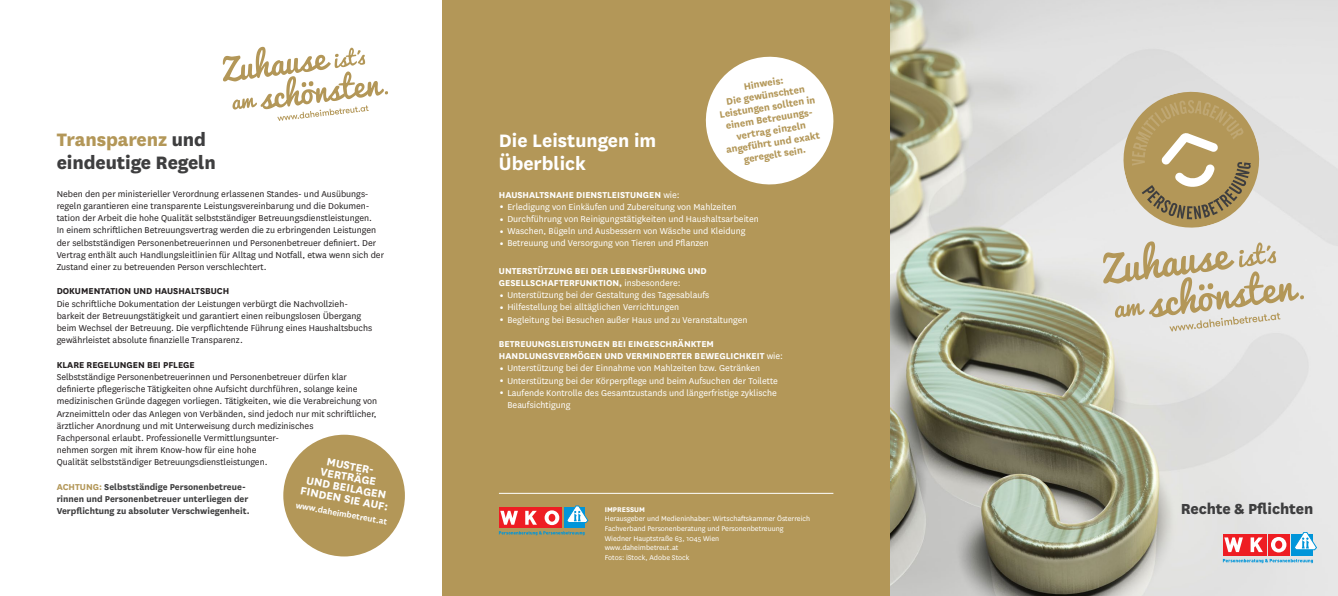
<style>
.page{position:relative;width:1338px;height:596px;background:#fff}
.page>*{position:absolute;margin:0;border:0;box-sizing:border-box;transform-origin:0 0}
.t1{font:800 21px/23.1px "National";letter-spacing:-.005em;color:#3e3e3f}
.t2{font:700 21px/23.1px "National";color:#fff}
.t3{font:800 17px "National";letter-spacing:-.005em;color:#3e3e3f}
.t4{font:700 12.6px/11.1px "National";color:#fff;text-align:center}
.t5{font:700 11px/12px "National";color:#b39758;text-align:center}
.t6{font:10px/12.2px "National";color:#231f20}
.t7{font:10px/12.2px "National";color:#fff}
.t8{font:700 10px/12.2px "National";color:#fff}
.t9{font:700 10px/12.2px "National";color:#3e3e3f}
.t10{font:700 10px "National";color:#231f20}
.t11{font:600 9.5px "National";color:#fff}
.t12{font:8px/9.6px "National";color:#fff}
.t13{font:700 8px "National";color:#fff}
.s1{color:#b39758}
.s2{font-weight:400}
.s3{font-size:18px}
</style>
<div class="page">
<div style="left:442px;top:0;width:448px;height:595px;background:#b39758"></div>
<svg style="left:542px;top:507px;width:20px;height:21px"></svg>
<div style="left:520px;top:507px;width:21px;height:21px;background:#ee1d23"></div>
<svg style="left:525px;top:510px;width:12px;height:14px"></svg>
<div style="left:499px;top:507px;width:20px;height:21px;background:#ee1d23"></div>
<svg style="left:500px;top:510px;width:18px;height:14px"></svg>
<div style="left:564px;top:507px;width:21px;height:21px;background:#0095d9"></div>
<svg style="left:545px;top:510px;width:14px;height:14px"></svg>
<div style="left:549px;top:513px;width:6px;height:8px;background:#ee1d23;border-radius:50%"></div>
<svg style="left:499px;top:531px;width:86px;height:4px"></svg>
<svg style="left:567px;top:505px;width:21px;height:17px"></svg>
<hr style="left:499px;top:493px;width:334px;height:1px;background:#fff">
<div style="left:283px;top:434px;width:122px;height:122px;background:#b39758;border-radius:50%"></div>
<svg style="left:705px;top:56px;width:129px;height:129px"></svg>
<svg style="left:223px;top:47px;width:165px;height:74px"></svg>
<img style="left:890px;top:0;width:448px;height:595px">
<svg style="left:1103px;top:241px;width:201px;height:90px;background:#dbd4c5"></svg>
<svg style="left:1116px;top:84px;width:150px;height:151px;background:#c4b491"></svg>
<svg style="left:1268px;top:534px;width:21px;height:21px"></svg>
<div style="left:1245px;top:534px;width:22px;height:21px;background:#ee1d23"></div>
<svg style="left:1251px;top:537px;width:12px;height:14px"></svg>
<div style="left:1223px;top:534px;width:21px;height:21px;background:#ee1d23"></div>
<svg style="left:1224px;top:537px;width:19px;height:14px"></svg>
<div style="left:1292px;top:534px;width:21px;height:21px;background:#0095d9"></div>
<svg style="left:1271px;top:536px;width:15px;height:16px"></svg>
<div style="left:1275px;top:540px;width:7px;height:8px;background:#ee1d23;border-radius:50%"></div>
<svg style="left:1223px;top:558px;width:90px;height:5px"></svg>
<svg style="left:1294px;top:531px;width:23px;height:19px"></svg>
<h1 class="t1" style="left:57px;top:126px;width:161px"><span class="s1">Transparenz</span> und eindeutige Regeln</h1>
<p class="t6" style="left:57px;top:187px;width:329px">Neben den per ministerieller Verordnung erlassenen Standes- und Ausübungs&shy;regeln garantieren eine transparente Leistungsvereinbarung und die Dokumen&shy;tation der Arbeit die hohe Qualität selbstständiger Betreuungsdienstleistungen.<br>In einem schriftlichen Betreuungsvertrag werden die zu erbringenden Leistungen der selbstständigen Personenbetreuerinnen und Personenbetreuer definiert. Der Vertrag enthält auch Handlungsleitlinien für Alltag und Notfall, etwa wenn sich der Zustand einer zu betreuenden Person verschlechtert.</p>
<p class="t10" style="left:57px;top:284px;width:174px">DOKUMENTATION UND HAUSHALTSBUCH</p>
<p class="t6" style="left:57px;top:297px;width:317px">Die schriftliche Dokumentation der Leistungen verbürgt die Nachvollzieh&shy;barkeit der Betreuungstätigkeit und garantiert einen reibungslosen Übergang beim Wechsel der Betreuung. Die verpflichtende Führung eines Haushaltsbuchs gewährleistet absolute finanzielle Transparenz.</p>
<p class="t10" style="left:57px;top:357px;width:140px">KLARE REGELUNGEN BEI PFLEGE</p>
<p class="t6" style="left:57px;top:370px;width:322px">Selbstständige Personenbetreuerinnen und Personenbetreuer dürfen klar definierte pflegerische Tätigkeiten ohne Aufsicht durchführen, solange keine medizinischen Gründe dagegen vorliegen. Tätigkeiten, wie die Verabreichung von Arzneimitteln oder das Anlegen von Verbänden, sind jedoch nur mit schriftlicher, ärztlicher Anordnung und mit Unterweisung durch medizinisches<br>Fachpersonal erlaubt. Professionelle Vermittlungsunter-<br>nehmen sorgen mit ihrem Know-how für eine hohe<br>Qualität selbstständiger Betreuungsdienstleistungen.</p>
<p class="t9" style="left:57px;top:479px;width:195px"><span class="s1">ACHTUNG:</span> Selbstständige Personenbetreue&shy;rinnen und Personenbetreuer unterliegen der<br>Verpflichtung zu absoluter Verschwiegenheit.</p>
<p class="t4" style="left:308px;top:451px;width:90px;rotate:11deg">MUSTER-<br>VERTRÄGE<br>UND BEILAGEN<br>FINDEN SIE AUF:</p>
<p class="t11" style="left:297px;top:498px;width:94px;rotate:10deg">www.daheimbetreut.at</p>
<p class="t5" style="left:715px;top:84px;width:98px;rotate:-9deg">Hinweis:<br>Die gewünschten<br>Leistungen sollten in einem Betreuungs&shy;vertrag einzeln angeführt und exakt geregelt sein.</p>
<h1 class="t2" style="left:499px;top:128px;width:159px">Die Leistungen im<br>Überblick</h1>
<p class="t8" style="left:499px;top:187px;width:182px">HAUSHALTSNAHE DIENSTLEISTUNGEN <span class="s2">wie:</span></p>
<p class="t7" style="left:499px;top:200px;width:239px"><span class="s3">•</span> Erledigung von Einkäufen und Zubereitung von Mahlzeiten</p>
<p class="t7" style="left:499px;top:212px;width:261px"><span class="s3">•</span> Durchführung von Reinigungstätigkeiten und Haushaltsarbeiten</p>
<p class="t7" style="left:499px;top:224px;width:248px"><span class="s3">•</span> Waschen, Bügeln und Ausbessern von Wäsche und Kleidung</p>
<p class="t7" style="left:499px;top:237px;width:212px"><span class="s3">•</span> Betreuung und Versorgung von Tieren und Pflanzen</p>
<p class="t8" style="left:499px;top:264px;width:209px">UNTERSTÜTZUNG BEI DER LEBENSFÜHRUNG UND<br>GESELLSCHAFTERFUNKTION, <span class="s2">insbesondere:</span></p>
<p class="t7" style="left:499px;top:288px;width:212px"><span class="s3">•</span> Unterstützung bei der Gestaltung des Tagesablaufs</p>
<p class="t7" style="left:499px;top:300px;width:182px"><span class="s3">•</span> Hilfestellung bei alltäglichen Verrichtungen</p>
<p class="t7" style="left:499px;top:313px;width:250px"><span class="s3">•</span> Begleitung bei Besuchen außer Haus und zu Veranstaltungen</p>
<p class="t8" style="left:499px;top:337px;width:286px">BETREUUNGSLEISTUNGEN BEI EINGESCHRÄNKTEM<br>HANDLUNGSVERMÖGEN UND VERMINDERTER BEWEGLICHKEIT <span class="s2">wie:</span></p>
<p class="t7" style="left:499px;top:361px;width:263px"><span class="s3">•</span> Unterstützung bei der Einnahme von Mahlzeiten bzw. Getränken</p>
<p class="t7" style="left:499px;top:374px;width:281px"><span class="s3">•</span> Unterstützung bei der Körperpflege und beim Aufsuchen der Toilette</p>
<p class="t7" style="left:507px;top:386px;width:271px;text-indent:-9px"><span class="s3">•</span> Laufende Kontrolle des Gesamtzustands und längerfristige zyklische<br>Beaufsichtigung</p>
<p class="t13" style="left:605px;top:503px;width:42px">IMPRESSUM</p>
<p class="t12" style="left:605px;top:513px;width:207px">Herausgeber und Medieninhaber: Wirtschaftskammer Österreich Fachverband Personenberatung und Personenbetreuung Wiedner Hauptstraße 63, 1045 Wien<br>www.daheimbetreut.at<br>Fotos: iStock, Adobe Stock</p>
<h2 class="t3" style="left:1181px;top:496px;width:134px">Rechte &amp; Pflichten</h2>
</div>
